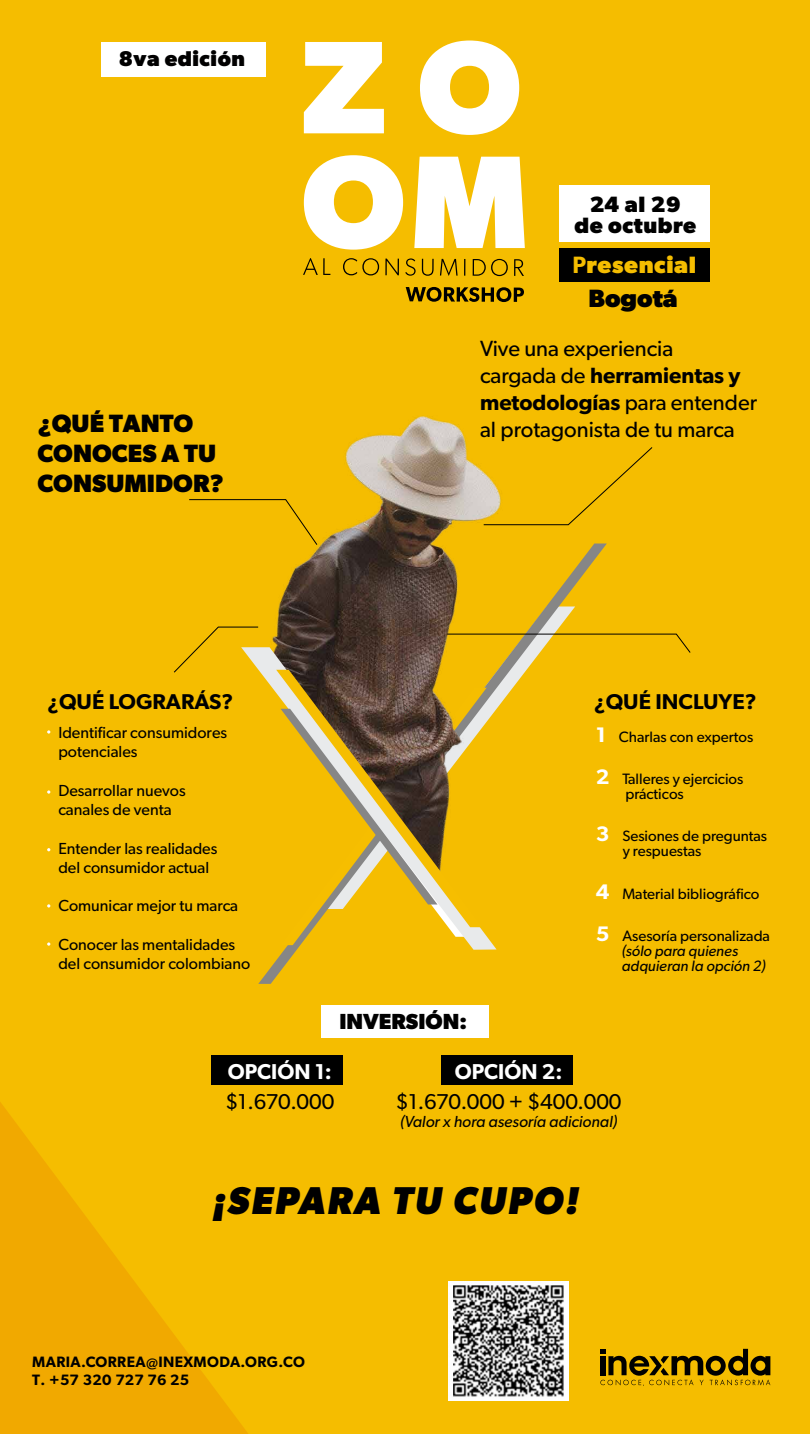
<style>
.page{position:relative;width:810px;height:1434px;background:#fff}
.page>*{position:absolute;margin:0;border:0;box-sizing:border-box;transform-origin:0 0}
.t1{font:italic 700 38.85px "Gibson";letter-spacing:.05em;color:#000}
.t2{font:700 25.05px/30.1px "Gibson";color:#000}
.t3{font:700 23.62px "Gibson";letter-spacing:.025em;color:#f5bd00}
.t4{font:700 22.2px/21.3px "Gibson";letter-spacing:.025em;color:#000;text-align:center}
.t5{font:22.05px/27.1px "Gibson";color:#000}
.t6{font:700 21.9px "Gibson";color:#000}
.t7{font:21.52px "Gibson";color:#000}
.t8{font:600 21.52px "Gibson";color:#fff}
.t9{font:600 21.45px "Gibson";color:#000;scale:1.04 1}
.t10{font:700 21.38px "Gibson";letter-spacing:.025em;color:#010000}
.t11{font:16.05px/19.3px "Gibson";color:#000}
.t12{font:italic 16.05px "Gibson";color:#000}
.t13{font:15.08px/15.1px "Gibson";color:#000}
.t14{font:italic 15.08px/15.1px "Gibson";color:#000}
.t15{font:600 15.08px/18.1px "Gibson";letter-spacing:.025em;color:#000}
.s1{font-weight:600}
.s2{font-weight:600;font-size:21.08px;color:#fff}
.s3{font-weight:600;font-style:normal;font-size:21.08px;color:#fff}
.s4{font-style:normal}
</style>
<div class="page">
<div style="left:0;top:0;width:810px;height:1433px;background:#f5bd00"></div>
<img style="left:268px;top:416px;width:339px;height:622px">
<svg style="left:259px;top:647px;width:238px;height:302px"></svg>
<svg style="left:276px;top:669px;width:207px;height:258px"></svg>
<svg style="left:281px;top:708px;width:186px;height:228px"></svg>
<svg style="left:0;top:1102px;width:247px;height:331px;fill:#f1aa00"></svg>
<div style="left:212px;top:1054px;width:131px;height:30px;background:#000"></div>
<div style="left:441px;top:1054px;width:132px;height:30px;background:#000"></div>
<svg style="left:189px;top:499px;width:129px;height:46px"></svg>
<svg style="left:174px;top:626px;width:85px;height:47px"></svg>
<svg style="left:483px;top:446px;width:170px;height:79px"></svg>
<svg style="left:446px;top:633px;width:245px;height:21px"></svg>
<div style="left:322px;top:1005px;width:167px;height:32px;background:#fff"></div>
<div style="left:560px;top:185px;width:150px;height:57px;background:#fff"></div>
<div style="left:560px;top:249px;width:150px;height:33px;background:#000"></div>
<div style="left:101px;top:42px;width:165px;height:34px;background:#fff"></div>
<svg style="left:303px;top:258px;width:27px;height:17px"></svg>
<svg style="left:343px;top:258px;width:36px;height:17px"></svg>
<svg style="left:385px;top:258px;width:14px;height:17px"></svg>
<svg style="left:405px;top:258px;width:11px;height:18px"></svg>
<svg style="left:422px;top:259px;width:12px;height:17px"></svg>
<svg style="left:440px;top:259px;width:18px;height:17px"></svg>
<svg style="left:464px;top:259px;width:1px;height:17px"></svg>
<svg style="left:473px;top:259px;width:35px;height:17px"></svg>
<svg style="left:514px;top:259px;width:10px;height:17px"></svg>
<svg style="left:406px;top:287px;width:118px;height:15px"></svg>
<svg style="left:304px;top:40px;width:221px;height:209px"></svg>
<img style="left:449px;top:1281px;width:120px;height:118px">
<svg style="left:600px;top:1348px;width:170px;height:37px"></svg>
<h3 class="t10" style="left:119px;top:46px;width:128px">8va edición</h3>
<h2 class="t2" style="left:37px;top:407px;width:188px">¿QUÉ TANTO<br>CONOCES A TU<br>CONSUMIDOR?</h2>
<h3 class="t9" style="left:47px;top:688px;width:180px">¿QUÉ LOGRARÁS?</h3>
<p class="t11" style="left:58px;top:722px;width:170px">Identificar consumidores potenciales</p>
<p class="t11" style="left:58px;top:780px;width:129px">Desarrollar nuevos canales de venta</p>
<p class="t11" style="left:58px;top:838px;width:161px">Entender las realidades del consumidor actual</p>
<p class="t11" style="left:58px;top:896px;width:181px">Comunicar mejor tu marca</p>
<p class="t11" style="left:58px;top:934px;width:193px">Conocer las mentalidades del consumidor colombiano</p>
<h3 class="t4" style="left:575px;top:193px;width:123px">24 al 29 de octubre</h3>
<h3 class="t3" style="left:572px;top:251px;width:125px"><span class="s1">P</span>resencial</h3>
<h2 class="t2" style="left:589px;top:283px;width:91px">Bogotá</h2>
<h3 class="t5" style="left:480px;top:334px;width:279px">Vive una experiencia<br>cargada de <span class="s1">herramientas y metodologías</span> para entender al protagonista de tu marca</h3>
<h3 class="t6" style="left:339px;top:1008px;width:129px">INVERSIÓN:</h3>
<h3 class="t9" style="left:594px;top:688px;width:158px">¿QUÉ INCLUYE?</h3>
<p class="t13" style="left:596px;top:728px;width:159px"><span class="s2">1</span> Charlas con expertos</p>
<p class="t13" style="left:625px;top:770px;width:120px;text-indent:-30px"><span class="s2">2</span> Talleres y ejercicios prácticos</p>
<p class="t13" style="left:623px;top:828px;width:146px;text-indent:-27px"><span class="s2">3</span> Sesiones de preguntas y respuestas</p>
<p class="t13" style="left:596px;top:885px;width:165px"><span class="s2">4</span> Material bibliográfico</p>
<p class="t14" style="left:622px;top:928px;width:150px;text-indent:-26px"><span class="s3">5</span> <span class="s4">Asesoría personalizada </span>(sólo para quienes adquieran la opción 2)</p>
<h3 class="t8" style="left:228px;top:1058px;width:106px">OPCIÓN 1:</h3>
<h3 class="t7" style="left:225px;top:1088px;width:110px">$1.670.000</h3>
<h3 class="t8" style="left:455px;top:1058px;width:109px">OPCIÓN 2:</h3>
<h3 class="t7" style="left:396px;top:1088px;width:227px">$1.670.000 + $400.000</h3>
<p class="t12" style="left:400px;top:1111px;width:219px">(Valor x hora asesoría adicional)</p>
<h1 class="t1" style="left:213px;top:1177px;width:367px">¡SEPARA TU CUPO!</h1>
<p class="t15" style="left:32px;top:1352px;width:274px">MARIA.CORREA@INEXMODA.ORG.CO<br>T. +57 320 727 76 25</p>
</div>
